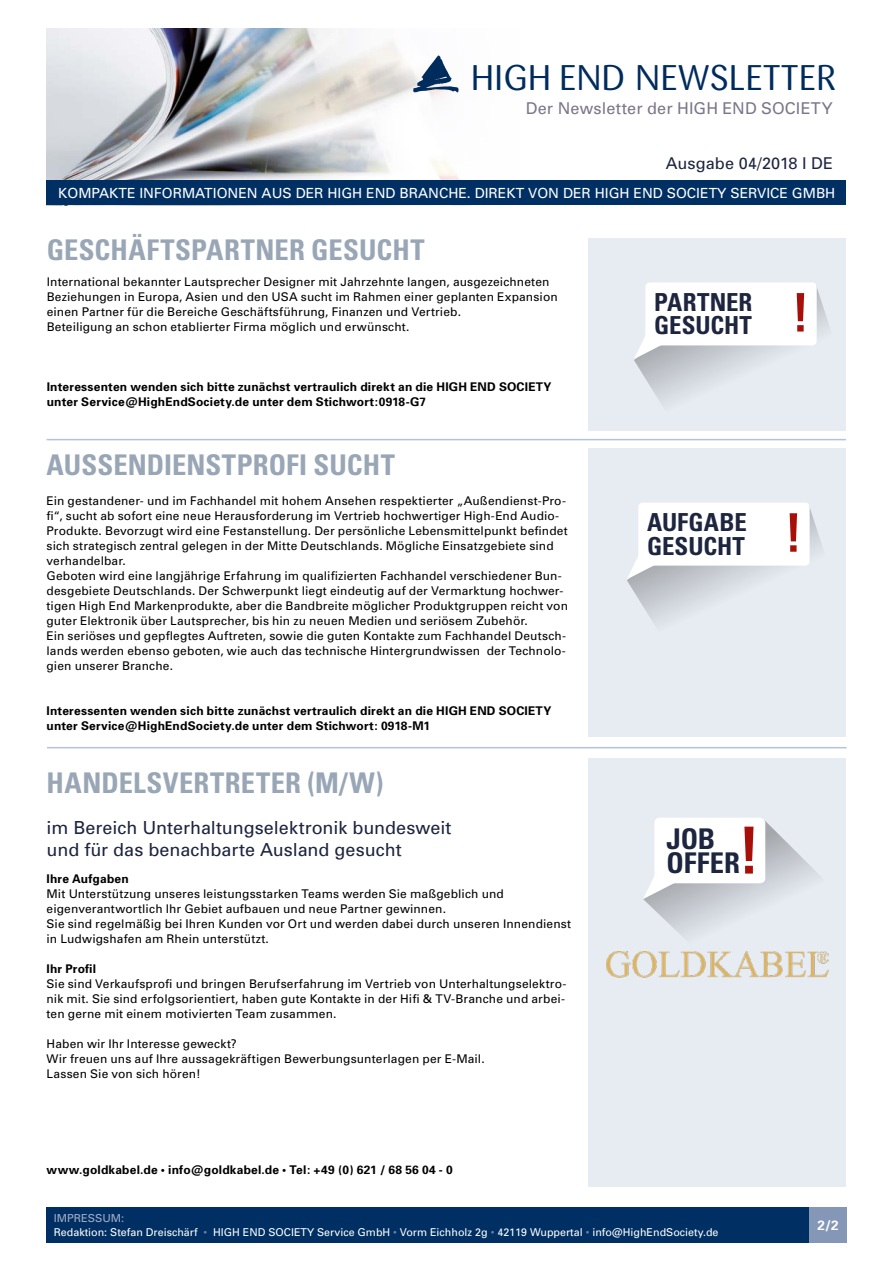
<style>
.page{position:relative;width:893px;height:1263px;background:#fff}
.page>*{position:absolute;margin:0;border:0;box-sizing:border-box;transform-origin:0 0}
.t1{font:700 condensed 65.1px "Univers";color:#a90f09}
.t2{font:700 condensed 53.25px "Univers";color:#a90f09}
.t3{font:35.25px "Sari";color:#002c5d}
.t4{font:700 condensed 28.5px "Univers";letter-spacing:.005em;color:#98a6b6}
.t5{font:700 condensed 28.5px/24.3px "Univers";letter-spacing:-.005em;color:#1d253f}
.t6{font:700 condensed 24.9px/23.4px "Univers";color:#1d253f}
.t7{font:18px/22.5px "Univers";color:#1d253f}
.t8{font:16.35px "Univers";letter-spacing:.005em;color:#7c768a}
.t9{font:16.35px "Univers";letter-spacing:.005em;color:#1d253f}
.t10{font:13.95px "Univers";color:#fff}
.t11{font:700 13.5px "Univers";color:#fff}
.t12{font:12px/15px "Univers";letter-spacing:.01em;color:#000}
.t13{font:700 12px/15px "Univers";letter-spacing:.015em;color:#000}
.t14{font:10.95px "Univers";color:#a6adca}
.t15{font:10.8px "Univers";color:#fff}
.s1{color:#707ea7}
</style>
<div class="page">
<img style="left:47px;top:29px;width:473px;height:152px">
<div style="left:47px;top:181px;width:799px;height:24px;background:#003063"></div>
<svg style="left:413px;top:55px;width:46px;height:37px"></svg>
<div style="left:47px;top:1208px;width:799px;height:35px;background:#003063"></div>
<div style="left:809px;top:1208px;width:37px;height:35px;background:#8597b7"></div>
<hr style="left:47px;top:439px;width:799px;height:1px;background:#b4c4d7">
<hr style="left:47px;top:747px;width:799px;height:1px;background:#b4c4d7">
<div style="left:588px;top:238px;width:258px;height:192px;background:#e7ecf3"></div>
<div style="left:588px;top:449px;width:258px;height:288px;background:#e7ecf3"></div>
<div style="left:588px;top:758px;width:258px;height:428px;background:#e7ecf3"></div>
<svg style="left:643px;top:820px;width:181px;height:132px"></svg>
<div style="left:654px;top:818px;width:111px;height:65px;background:#fff;border-radius:5px"></div>
<div style="left:645px;top:282px;width:172px;height:63px;background:#fff;border-radius:4px"></div>
<svg style="left:634px;top:285px;width:195px;height:120px"></svg>
<div style="left:638px;top:503px;width:172px;height:63px;background:#fff;border-radius:4px"></div>
<svg style="left:627px;top:505px;width:195px;height:120px"></svg>
<img style="left:606px;top:952px;width:222px;height:26px">
<h3 class="t3" style="left:471px;top:57px;width:367px">HIGH END NEWSLETTER</h3>
<h3 class="t8" style="left:526px;top:98px;width:308px">Der Newsletter der HIGH END SOCIETY</h3>
<h3 class="t9" style="left:666px;top:153px;width:169px">Ausgabe 04/2018 I DE</h3>
<p class="t10" style="left:58px;top:185px;width:779px">KOMPAKTE INFORMATIONEN AUS DER HIGH END BRANCHE. DIREKT VON DER HIGH END SOCIETY SERVICE GMBH</p>
<h3 class="t4" style="left:47px;top:233px;width:379px">GESCHÄFTSPARTNER GESUCHT</h3>
<p class="t12" style="left:47px;top:274px;width:512px">International bekannter Lautsprecher Designer mit Jahrzehnte langen, ausgezeichneten Beziehungen in Europa, Asien und den USA sucht im Rahmen einer geplanten Expansion einen Partner für die Bereiche Geschäftsführung, Finanzen und Vertrieb.<br>Beteiligung an schon etablierter Firma möglich und erwünscht.</p>
<p class="t13" style="left:47px;top:379px;width:506px">Interessenten wenden sich bitte zunächst vertraulich direkt an die HIGH END SOCIETY unter Service@HighEndSociety.de unter dem Stichwort:0918-G7</p>
<h3 class="t4" style="left:47px;top:447px;width:350px">AUSSENDIENSTPROFI SUCHT</h3>
<p class="t12" style="left:47px;top:493px;width:523px">Ein gestandener- und im Fachhandel mit hohem Ansehen respektierter „Außendienst-Pro&shy;fi“, sucht ab sofort eine neue Herausforderung im Vertrieb hochwertiger High-End Audio-Produkte. Bevorzugt wird eine Festanstellung. Der persönliche Lebensmittelpunkt befindet sich strategisch zentral gelegen in der Mitte Deutschlands. Mögliche Einsatzgebiete sind verhandelbar.<br>Geboten wird eine langjährige Erfahrung im qualifizierten Fachhandel verschiedener Bun&shy;desgebiete Deutschlands. Der Schwerpunkt liegt eindeutig auf der Vermarktung hochwer&shy;tigen High End Markenprodukte, aber die Bandbreite möglicher Produktgruppen reicht von guter Elektronik über Lautsprecher, bis hin zu neuen Medien und seriösem Zubehör.<br>Ein seriöses und gepflegtes Auftreten, sowie die guten Kontakte zum Fachhandel Deutsch&shy;lands werden ebenso geboten, wie auch das technische Hintergrundwissen der Technolo&shy;gien unserer Branche.</p>
<p class="t13" style="left:47px;top:703px;width:506px">Interessenten wenden sich bitte zunächst vertraulich direkt an die HIGH END SOCIETY unter Service@HighEndSociety.de unter dem Stichwort: 0918-M1</p>
<h3 class="t4" style="left:47px;top:765px;width:338px">HANDELSVERTRETER (M/W)</h3>
<h3 class="t7" style="left:47px;top:816px;width:406px">im Bereich Unterhaltungselektronik bundesweit und für das benachbarte Ausland gesucht</h3>
<p class="t13" style="left:47px;top:871px;width:84px">Ihre Aufgaben</p>
<p class="t12" style="left:47px;top:886px;width:526px">Mit Unterstützung unseres leistungsstarken Teams werden Sie maßgeblich und eigenverantwortlich Ihr Gebiet aufbauen und neue Partner gewinnen.<br>Sie sind regelmäßig bei Ihren Kunden vor Ort und werden dabei durch unseren Innendienst in Ludwigshafen am Rhein unterstützt.</p>
<p class="t13" style="left:47px;top:961px;width:51px">Ihr Profil</p>
<p class="t12" style="left:47px;top:976px;width:521px;text-align:justify">Sie sind Verkaufsprofi und bringen Berufserfahrung im Vertrieb von Unterhaltungselektro&shy;nik mit. Sie sind erfolgsorientiert, haben gute Kontakte in der Hifi &amp; TV-Branche und arbei&shy;ten gerne mit einem motivierten Team zusammen.</p>
<p class="t12" style="left:47px;top:1036px;width:440px">Haben wir Ihr Interesse geweckt?<br>Wir freuen uns auf Ihre aussagekräftigen Bewerbungsunterlagen per E-Mail.<br>Lassen Sie von sich hören!</p>
<p class="t13" style="left:47px;top:1162px;width:408px">www.goldkabel.de • info@goldkabel.de • Tel: +49 (0) 621 / 68 56 04 - 0</p>
<h3 class="t6" style="left:654px;top:290px;width:100px">PARTNER<br>GESUCHT</h3>
<h3 class="t6" style="left:647px;top:510px;width:101px">AUFGABE<br>GESUCHT</h3>
<h3 class="t5" style="left:667px;top:826px;width:75px">JOB<br>OFFER</h3>
<h1 class="t1" style="left:738px;top:810px;width:23px">!</h1>
<p class="t14" style="left:54px;top:1211px;width:72px">IMPRESSUM:</p>
<p class="t15" style="left:54px;top:1225px;width:666px">Redaktion: Stefan Dreischärf <span class="s1">•</span> HIGH END SOCIETY Service GmbH <span class="s1">•</span> Vorm Eichholz 2g <span class="s1">•</span> 42119 Wuppertal <span class="s1">•</span> info@HighEndSociety.de</p>
<h2 class="t2" style="left:792px;top:280px;width:19px">!</h2>
<h2 class="t2" style="left:784px;top:500px;width:19px">!</h2>
<p class="t11" style="left:817px;top:1217px;width:23px">2/2</p>
</div>
